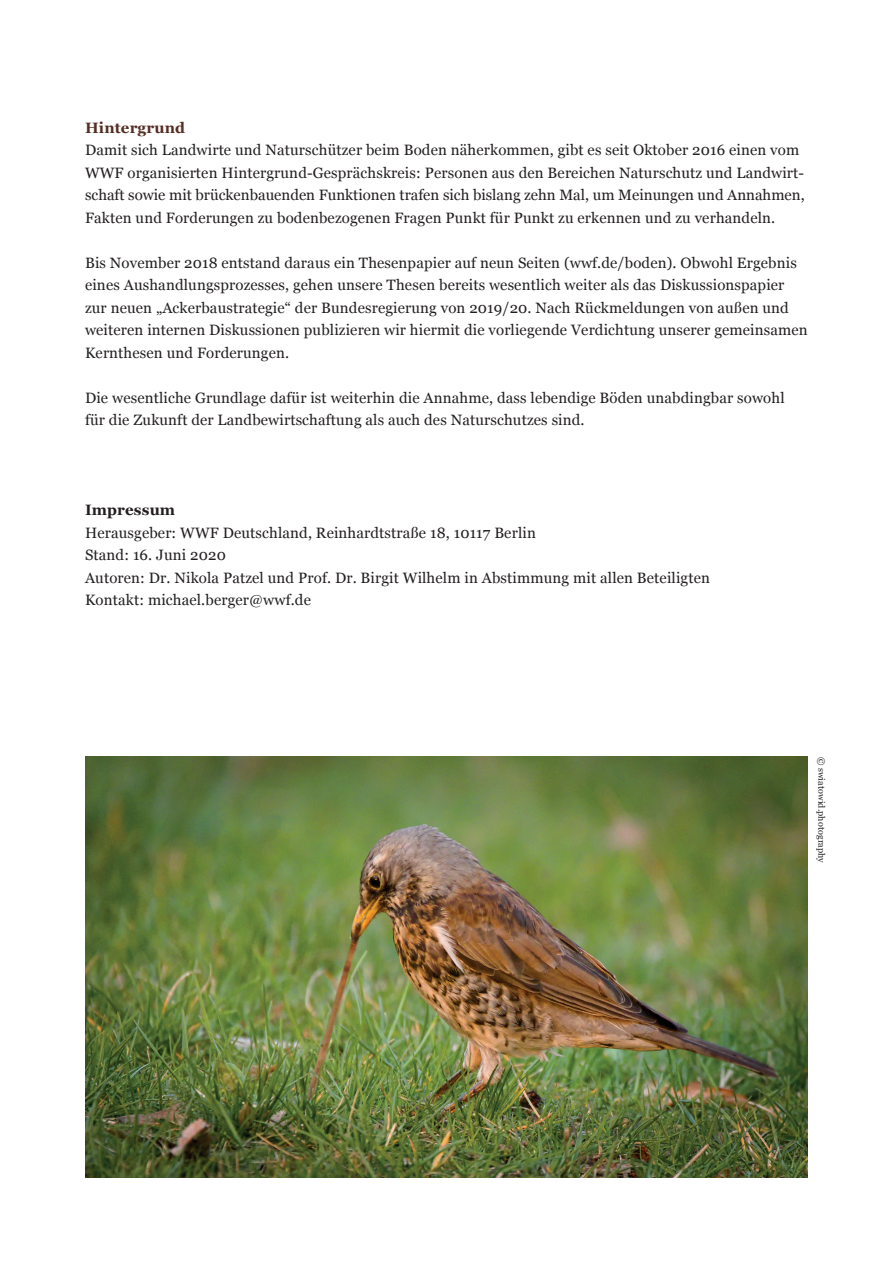
<style>
.page{position:relative;width:893px;height:1263px;background:#fff}
.page>*{position:absolute;margin:0;border:0;box-sizing:border-box;transform-origin:0 0}
.t1{font:15px/22.5px "Georgia";letter-spacing:.01em;color:#231f20}
.t2{font:700 15px "Georgia";letter-spacing:.01em;color:#542d24}
.t3{font:700 15px "Georgia";letter-spacing:.01em;color:#231f20}
.t4{font:9px "Georgia";letter-spacing:.01em;color:#231f20}
</style>
<div class="page">
<img style="left:85px;top:757px;width:723px;height:421px">
<p class="t2" style="left:85px;top:116px;width:102px">Hintergrund</p>
<p class="t1" style="left:85px;top:138px;width:721px">Damit sich Landwirte und Naturschützer beim Boden näherkommen, gibt es seit Oktober 2016 einen vom WWF organisierten Hintergrund-Gesprächskreis: Personen aus den Bereichen Naturschutz und Landwirt&shy;schaft sowie mit brückenbauenden Funktionen trafen sich bislang zehn Mal, um Meinungen und Annahmen, Fakten und Forderungen zu bodenbezogenen Fragen Punkt für Punkt zu erkennen und zu verhandeln.</p>
<p class="t1" style="left:85px;top:250px;width:724px">Bis November 2018 entstand daraus ein Thesenpapier auf neun Seiten (wwf.de/boden). Obwohl Ergebnis eines Aushandlungsprozesses, gehen unsere Thesen bereits wesentlich weiter als das Diskussionspapier zur neuen „Ackerbaustrategie“ der Bundesregierung von 2019/20. Nach Rückmeldungen von außen und weiteren internen Diskussionen publizieren wir hiermit die vorliegende Verdichtung unserer gemeinsamen Kernthesen und Forderungen.</p>
<p class="t1" style="left:85px;top:385px;width:701px">Die wesentliche Grundlage dafür ist weiterhin die Annahme, dass lebendige Böden unabdingbar sowohl für die Zukunft der Landbewirtschaftung als auch des Naturschutzes sind.</p>
<p class="t3" style="left:85px;top:499px;width:92px">Impressum</p>
<p class="t1" style="left:85px;top:520px;width:626px">Herausgeber: WWF Deutschland, Reinhardtstraße 18, 10117 Berlin<br>Stand: 16. Juni 2020<br>Autoren: Dr. Nikola Patzel und Prof. Dr. Birgit Wilhelm in Abstimmung mit allen Beteiligten Kontakt: michael.berger@wwf.de</p>
<p class="t4" style="left:828px;top:757px;width:108px;rotate:90deg">© swiatowid.photography</p>
</div>
